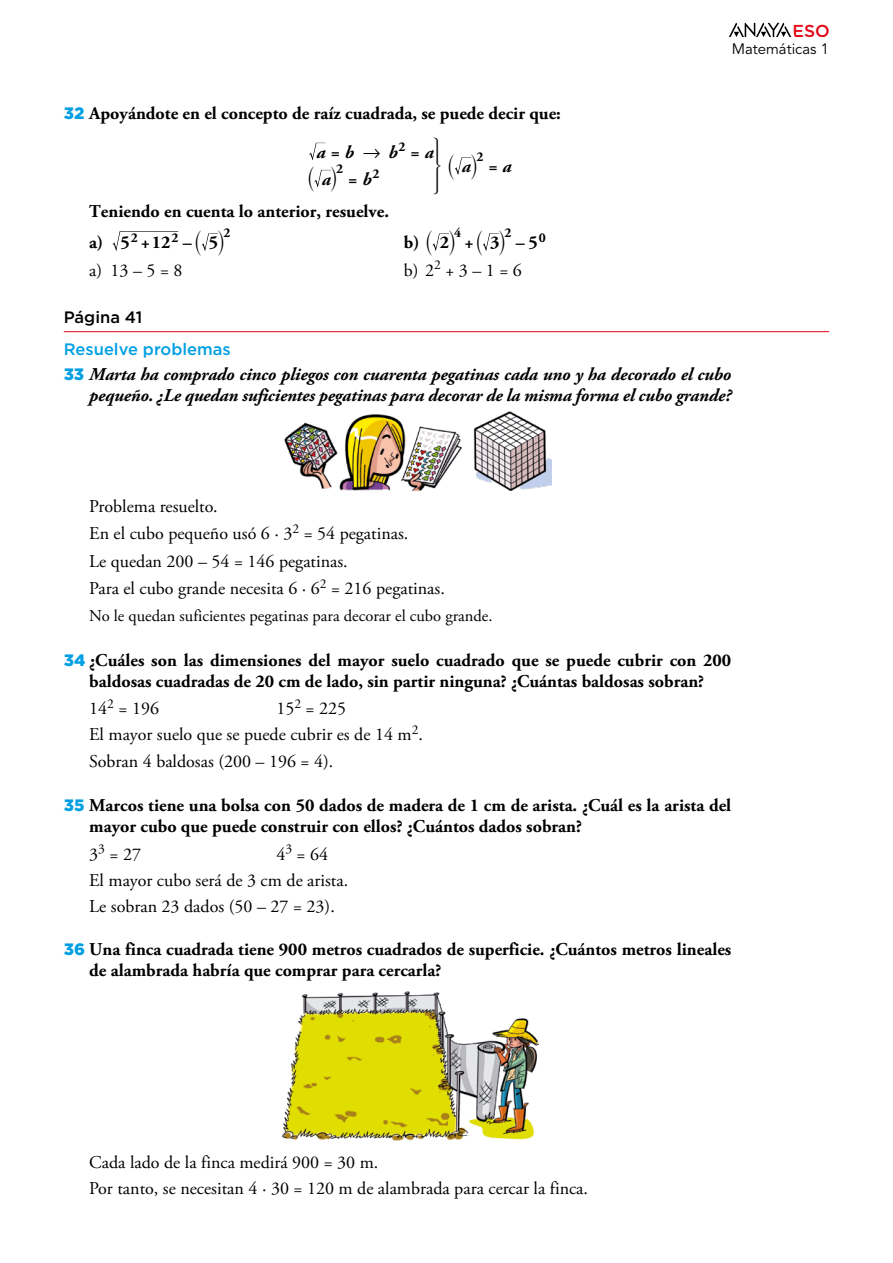
<style>
.page{position:relative;width:893px;height:1263px;background:#fff}
.page>*{position:absolute;margin:0;border:0;box-sizing:border-box;transform-origin:0 0}
.t1{font:21.45px "MM Variable A";color:#000;scale:.84 1}
.act_Enunciado_Sinnum{font:700 18px/21px "Adobe Garamond Pro";color:#000}
.act_Solucion_2{font:18px "Adobe Garamond Pro";color:#000}
.t2{font:italic 700 18px/21px "Adobe Garamond Pro";letter-spacing:-.01em;color:#000;text-align:right}
.act_Enunciado_letra{font:700 18px "Adobe Garamond Pro";color:#000}
.t3{font:17.4px "MM Variable A";color:#000;scale:1.04 1}
.t4{font:500 17.25px "Gotham";color:#e30613}
.act_Solucion_2-2{font:16.5px "Adobe Garamond Pro";color:#000}
.nucl_Subtitulo{font:500 16.5px "Gotham";color:#009fe3}
.nucl_Num_Pag{font:500 16.5px "Gotham";color:#000}
.t5{font:15px "Avenir LT Std";color:#000}
.t6{font:700 13.5px "Adobe Garamond Pro";color:#000}
.s1{font-family:"Gotham";font-weight:900;font-size:16.5px;color:#009fe3}
.s2{font-family:"Anaya Math 1";font-weight:400;font-style:normal}
.s3{font-style:italic}
.s4{font-family:"Adobe Garamond Pro";font-weight:700;font-style:italic;font-size:18px}
.s5{font-family:"MM Variable A";font-weight:400;font-size:17.4px}
.s6{font-family:"Adobe Garamond Pro";font-weight:700;font-size:18px}
.s7{font-family:"Gotham";font-weight:900;font-style:normal;font-size:16.5px;color:#009fe3}
</style>
<div class="page">
<svg style="left:729px;top:22px;width:62px;height:15px"></svg>
<hr style="left:64px;top:331px;width:765px;height:1px;background:#e30613">
<svg style="left:309px;top:143px;width:17px;height:17px"></svg>
<svg style="left:314px;top:170px;width:17px;height:17px"></svg>
<svg style="left:455px;top:157px;width:16px;height:18px"></svg>
<svg style="left:113px;top:231px;width:65px;height:20px"></svg>
<svg style="left:202px;top:233px;width:16px;height:18px"></svg>
<svg style="left:432px;top:233px;width:17px;height:18px"></svg>
<svg style="left:483px;top:233px;width:16px;height:18px"></svg>
<img style="left:284px;top:411px;width:268px;height:80px">
<img style="left:282px;top:991px;width:256px;height:149px">
<p class="t4" style="left:792px;top:20px;width:39px">ESO</p>
<p class="act_Enunciado_Sinnum" style="left:64px;top:103px;width:499px"><span class="s1">32</span> Apoyándote en el concepto de raíz cuadrada, se puede decir que:</p>
<p class="t2" style="left:317px;top:142px;width:83px">a b<span class="s2">8</span>b</p>
<p class="act_Enunciado_Sinnum" style="left:410px;top:142px;width:25px">= <span class="s3">a</span></p>
<p class="t3" style="left:308px;top:168px;width:30px">` <span class="s4">a</span>j</p>
<p class="act_Enunciado_Sinnum" style="left:348px;top:169px;width:25px">= <span class="s3">b</span></p>
<p class="t1" style="left:433px;top:152px;width:11px">4</p>
<p class="t6" style="left:398px;top:139px;width:9px">2</p>
<p class="act_Enunciado_Sinnum" style="left:331px;top:142px;width:11px">=</p>
<p class="t6" style="left:476px;top:149px;width:9px">2</p>
<p class="t3" style="left:448px;top:156px;width:30px">` <span class="s4">a</span>j</p>
<p class="act_Enunciado_Sinnum" style="left:488px;top:156px;width:25px">= <span class="s3">a</span></p>
<p class="t6" style="left:336px;top:161px;width:9px">2</p>
<p class="t6" style="left:372px;top:166px;width:9px">2</p>
<p class="act_Enunciado_Sinnum" style="left:89px;top:201px;width:301px">Teniendo en cuenta lo anterior, resuelve.</p>
<p class="act_Enunciado_letra" style="left:89px;top:232px;width:16px">a)</p>
<p class="act_Enunciado_Sinnum" style="left:120px;top:232px;width:52px">5 12</p>
<p class="act_Enunciado_Sinnum" style="left:209px;top:232px;width:11px">5</p>
<p class="t6" style="left:454px;top:225px;width:9px">4</p>
<p class="t6" style="left:505px;top:225px;width:9px">2</p>
<p class="t6" style="left:223px;top:225px;width:9px">2</p>
<p class="act_Enunciado_Sinnum" style="left:141px;top:232px;width:11px">+</p>
<p class="act_Enunciado_letra" style="left:404px;top:232px;width:53px">b) <span class="s5">`</span> 2<span class="s5">j</span></p>
<p class="act_Enunciado_Sinnum" style="left:465px;top:232px;width:75px">+<span class="s5">`</span> 3 –5</p>
<p class="t3" style="left:183px;top:232px;width:42px"><span class="s6">–</span>` j</p>
<p class="t3" style="left:499px;top:232px;width:8px">j</p>
<p class="t6" style="left:131px;top:230px;width:9px">2</p>
<p class="t6" style="left:171px;top:230px;width:9px">2</p>
<p class="t6" style="left:539px;top:230px;width:9px">0</p>
<p class="t5" style="left:732px;top:40px;width:99px">Matemáticas 1</p>
<p class="act_Solucion_2" style="left:89px;top:259px;width:95px">a) 13 – 5 = 8</p>
<p class="act_Solucion_2" style="left:404px;top:259px;width:120px">b) 2<sup>2</sup> + 3 – 1 = 6</p>
<p class="nucl_Num_Pag" style="left:64px;top:306px;width:80px">Página 41</p>
<p class="nucl_Subtitulo" style="left:64px;top:338px;width:168px">Resuelve problemas</p>
<p class="t2" style="left:64px;top:364px;width:669px"><span class="s7">33</span> Marta ha comprado cinco pliegos con cuarenta pegatinas cada uno y ha decorado el cubo pequeño. ¿Le quedan suficientes pegatinas para decorar de la misma forma el cubo grande?</p>
<p class="act_Solucion_2" style="left:89px;top:495px;width:130px">Problema resuelto.</p>
<p class="act_Solucion_2" style="left:89px;top:523px;width:321px">En el cubo pequeño usó 6 · 3<sup>2</sup> = 54 pegatinas.</p>
<p class="act_Solucion_2" style="left:89px;top:550px;width:260px">Le quedan 200 – 54 = 146 pegatinas.</p>
<p class="act_Solucion_2" style="left:89px;top:577px;width:357px">Para el cubo grande necesita 6 · 6<sup>2</sup> = 216 pegatinas.</p>
<p class="act_Solucion_2-2" style="left:89px;top:606px;width:405px">No le quedan suficientes pegatinas para decorar el cubo grande.</p>
<p class="act_Enunciado_Sinnum" style="left:64px;top:650px;width:669px;text-align:center"><span class="s1">34</span> ¿Cuáles son las dimensiones del mayor suelo cuadrado que se puede cubrir con 200 baldosas cuadradas de 20 cm de lado, sin partir ninguna? ¿Cuántas baldosas sobran?</p>
<p class="act_Solucion_2" style="left:89px;top:698px;width:71px">14<sup>2</sup> = 196</p>
<p class="act_Solucion_2" style="left:276px;top:698px;width:71px">15<sup>2</sup> = 225</p>
<p class="act_Solucion_2" style="left:89px;top:724px;width:335px">El mayor suelo que se puede cubrir es de 14 m<sup>2</sup>.</p>
<p class="act_Solucion_2" style="left:89px;top:750px;width:246px">Sobran 4 baldosas (200 – 196 = 4).</p>
<p class="act_Enunciado_Sinnum" style="left:89px;top:795px;width:643px;text-indent:-26px"><span class="s1">35</span> Marcos tiene una bolsa con 50 dados de madera de 1 cm de arista. ¿Cuál es la arista del mayor cubo que puede construir con ellos? ¿Cuántos dados sobran?</p>
<p class="act_Solucion_2" style="left:89px;top:843px;width:53px">3<sup>3</sup> = 27</p>
<p class="act_Solucion_2" style="left:276px;top:843px;width:53px">4<sup>3</sup> = 64</p>
<p class="act_Solucion_2" style="left:89px;top:869px;width:260px">El mayor cubo será de 3 cm de arista.</p>
<p class="act_Solucion_2" style="left:89px;top:896px;width:247px">Le sobran 23 dados (50 – 27 = 23).</p>
<p class="act_Enunciado_Sinnum" style="left:89px;top:939px;width:644px;text-indent:-26px"><span class="s1">36</span> Una finca cuadrada tiene 900 metros cuadrados de superficie. ¿Cuántos metros lineales de alambrada habría que comprar para cercarla?</p>
<p class="act_Solucion_2" style="left:89px;top:1151px;width:291px">Cada lado de la finca medirá 900 = 30 m.</p>
<p class="act_Solucion_2" style="left:89px;top:1178px;width:500px">Por tanto, se necesitan 4 · 30 = 120 m de alambrada para cercar la finca.</p>
</div>
